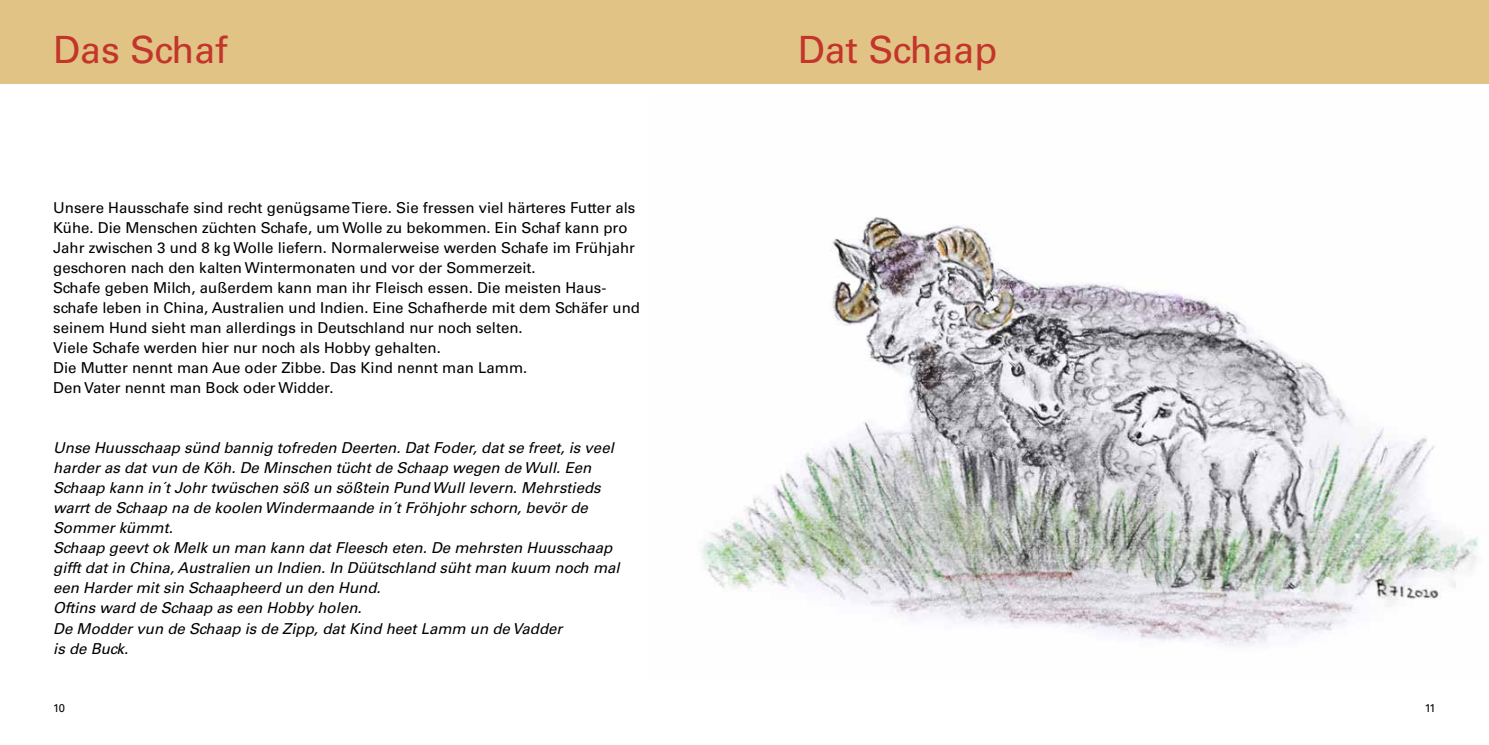
<style>
.page{position:relative;width:1489px;height:745px;background:#fff}
.page>*{position:absolute;margin:0;border:0;box-sizing:border-box;transform-origin:0 0}
.t1{font:37.5px "Univers LT Std";color:#c3342b}
.t2{font:15px/20px "Univers LT Std";color:#000}
.t3{font:italic 15px/20px "Univers LT Std";color:#000}
.t4{font:11.25px "Univers LT Std";color:#000}
</style>
<div class="page">
<img style="left:700px;top:217px;width:778px;height:428px">
<div style="left:0;top:0;width:1488px;height:83px;background:#e0c385"></div>
<h1 class="t1" style="left:53px;top:27px;width:176px">Das Schaf</h1>
<p class="t2" style="left:53px;top:198px;width:588px">Unsere Hausschafe sind recht genügsame Tiere. Sie fressen viel härteres Futter als Kühe. Die Menschen züchten Schafe, um Wolle zu bekommen. Ein Schaf kann pro Jahr zwischen 3 und 8 kg Wolle liefern. Normalerweise werden Schafe im Frühjahr geschoren nach den kalten Wintermonaten und vor der Sommerzeit.<br>Schafe geben Milch, außerdem kann man ihr Fleisch essen. Die meisten Haus&shy;schafe leben in China, Australien und Indien. Eine Schafherde mit dem Schäfer und seinem Hund sieht man allerdings in Deutschland nur noch selten.<br>Viele Schafe werden hier nur noch als Hobby gehalten.<br>Die Mutter nennt man Aue oder Zibbe. Das Kind nennt man Lamm.<br>Den Vater nennt man Bock oder Widder.</p>
<p class="t3" style="left:53px;top:438px;width:568px">Unse Huusschaap sünd bannig tofreden Deerten. Dat Foder, dat se freet, is veel harder as dat vun de Köh. De Minschen tücht de Schaap wegen de Wull. Een Schaap kann in´t Johr twüschen söß un sößtein Pund Wull levern. Mehrstieds warrt de Schaap na de koolen Windermaande in´t Fröhjohr schorn, bevör de Sommer kümmt.<br>Schaap geevt ok Melk un man kann dat Fleesch eten. De mehrsten Huusschaap gifft dat in China, Australien un Indien. In Düütschland süht man kuum noch mal een Harder mit sin Schaapheerd un den Hund.<br>Oftins ward de Schaap as een Hobby holen.<br>De Modder vun de Schaap is de Zipp, dat Kind heet Lamm un de Vadder<br>is de Buck.</p>
<h1 class="t1" style="left:797px;top:27px;width:201px">Dat Schaap</h1>
<p class="t4" style="left:53px;top:701px;width:13px">10</p>
<p class="t4" style="left:1424px;top:701px;width:12px">11</p>
</div>
